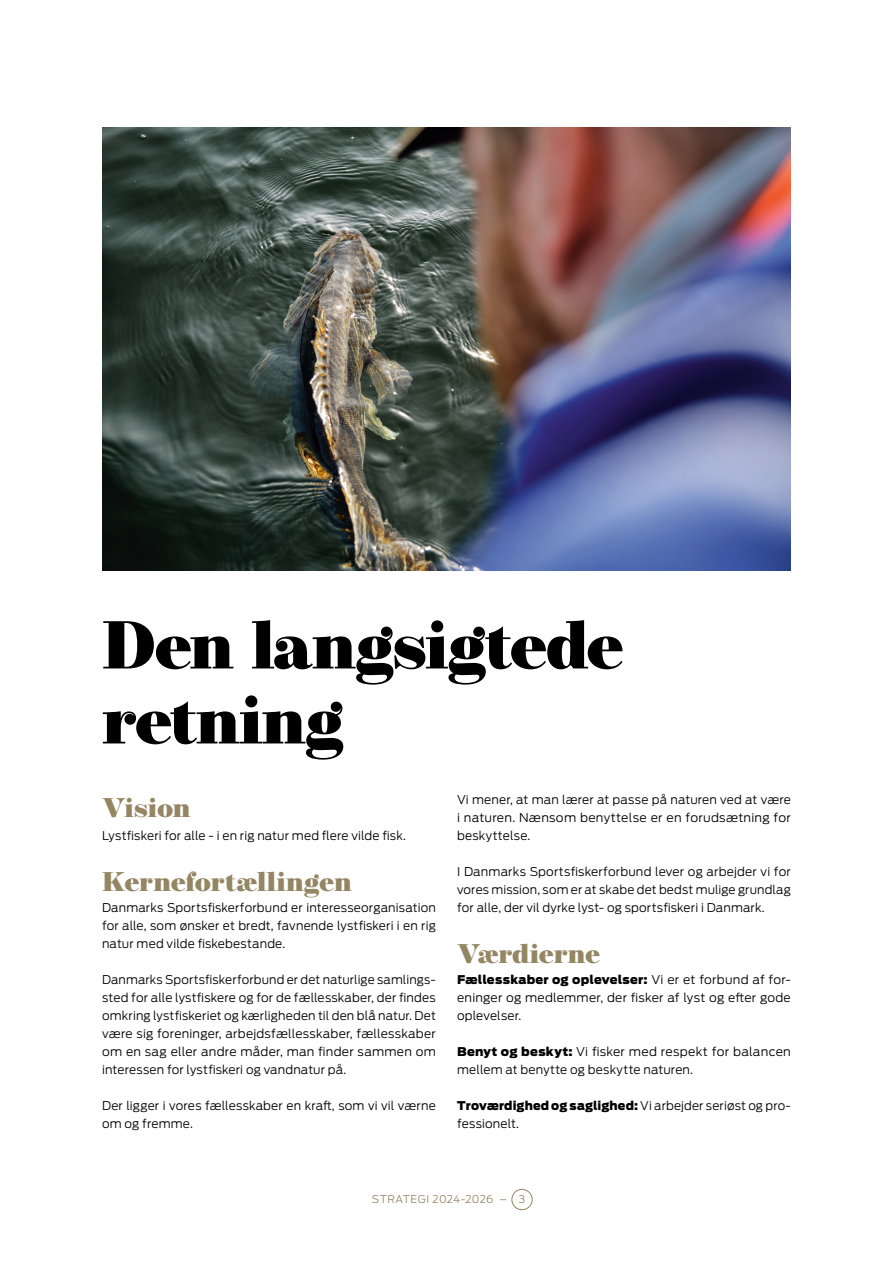
<style>
.page{position:relative;width:893px;height:1263px;background:#fff}
.page>*{position:absolute;margin:0;border:0;box-sizing:border-box;transform-origin:0 0}
.t1{font:900 67.5px/75px "Operetta 8";letter-spacing:-.03em;color:#000}
.t2{font:900 27px "Operetta 8";letter-spacing:-.005em;color:#948663}
.t3{font:300 12px/18px "Antenna";letter-spacing:.015em;color:#000;text-align:justify}
.t4{font:300 10.5px "Antenna";letter-spacing:.025em;color:#938662}
.s1{font-weight:900}
</style>
<div class="page">
<div style="left:511px;top:1189px;width:21px;height:21px;border:1px solid #938662;border-radius:50%"></div>
<img style="left:102px;top:128px;width:689px;height:442px">
<h1 class="t1" style="left:102px;top:608px;width:523px">Den langsigtede retning</h1>
<h2 class="t2" style="left:102px;top:792px;width:90px">Vision</h2>
<p class="t3" style="left:102px;top:826px;width:305px">Lystfiskeri for alle - i en rig natur med flere vilde fisk.</p>
<h2 class="t2" style="left:102px;top:865px;width:251px">Kernefortællingen</h2>
<p class="t3" style="left:102px;top:898px;width:335px">Danmarks Sportsfiskerforbund er interesseorganisation for alle, som ønsker et bredt, favnende lystfiskeri i en rig natur med vilde fiskebestande.</p>
<p class="t3" style="left:102px;top:970px;width:335px">Danmarks Sportsfiskerforbund er det naturlige samlings&shy;sted for alle lystfiskere og for de fællesskaber, der findes omkring lystfiskeriet og kærligheden til den blå natur. Det være sig foreninger, arbejdsfællesskaber, fællesskaber om en sag eller andre måder, man finder sammen om interessen for lystfiskeri og vandnatur på.</p>
<p class="t3" style="left:102px;top:1096px;width:335px">Der ligger i vores fællesskaber en kraft, som vi vil værne om og fremme.</p>
<p class="t3" style="left:457px;top:790px;width:335px">Vi mener, at man lærer at passe på naturen ved at være i naturen. Nænsom benyttelse er en forudsætning for beskyttelse.</p>
<p class="t3" style="left:457px;top:862px;width:335px">I Danmarks Sportsfiskerforbund lever og arbejder vi for vores mission, som er at skabe det bedst mulige grundlag for alle, der vil dyrke lyst- og sportsfiskeri i Danmark.</p>
<h2 class="t2" style="left:457px;top:937px;width:145px">Værdierne</h2>
<p class="t3" style="left:457px;top:970px;width:335px"><span class="s1">Fællesskaber og oplevelser:</span> Vi er et forbund af for&shy;eninger og medlemmer, der fisker af lyst og efter gode oplevelser.</p>
<p class="t3" style="left:457px;top:1042px;width:335px"><span class="s1">Benyt og beskyt:</span> Vi fisker med respekt for balancen mellem at benytte og beskytte naturen.</p>
<p class="t3" style="left:457px;top:1096px;width:335px"><span class="s1">Troværdighed og saglighed:</span> Vi arbejder seriøst og pro&shy;fessionelt.</p>
<p class="t4" style="left:372px;top:1193px;width:155px">STRATEGI 2024-2026 – 3</p>
</div>
